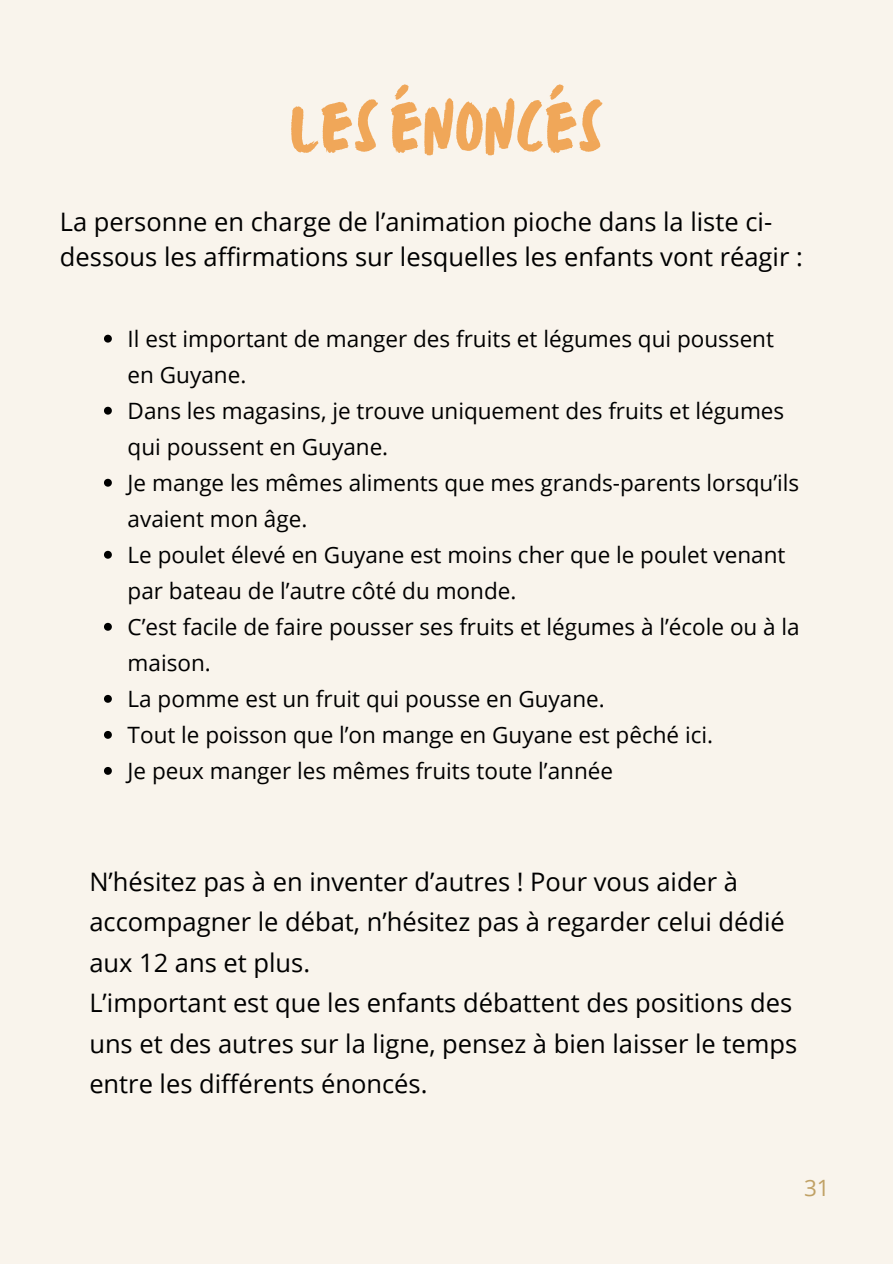
<style>
.page{position:relative;width:893px;height:1264px;background:#fff}
.page>*{position:absolute;margin:0;border:0;box-sizing:border-box;transform-origin:0 0}
.t1{font:66px "TC October Regular";color:#f0a759}
.t2{font:25.5px/40.5px "Open Sans";color:#000}
.t3{font:22.5px/36px "Open Sans";color:#000}
.t4{font:22.5px "Open Sans";color:#c0a165}
</style>
<div class="page">
<div style="left:0;top:0;width:892px;height:1263px;background:#f9f4ec"></div>
<svg style="left:104px;top:335px;width:8px;height:7px"></svg>
<svg style="left:104px;top:407px;width:8px;height:7px"></svg>
<svg style="left:104px;top:479px;width:8px;height:7px"></svg>
<svg style="left:104px;top:551px;width:8px;height:7px"></svg>
<svg style="left:104px;top:623px;width:8px;height:7px"></svg>
<svg style="left:104px;top:695px;width:8px;height:7px"></svg>
<svg style="left:104px;top:731px;width:8px;height:7px"></svg>
<svg style="left:104px;top:767px;width:8px;height:7px"></svg>
<h1 class="t1" style="left:289px;top:78px;width:316px">LES ÉNONCÉS</h1>
<h2 class="t2" style="left:60px;top:204px;width:744px;line-height:34.8px">La personne en charge de l’animation pioche dans la liste ci&shy;dessous les affirmations sur lesquelles les enfants vont réagir :</h2>
<p class="t3" style="left:128px;top:320px;width:648px">Il est important de manger des fruits et légumes qui poussent en Guyane.</p>
<p class="t3" style="left:128px;top:392px;width:658px">Dans les magasins, je trouve uniquement des fruits et légumes qui poussent en Guyane.</p>
<p class="t3" style="left:128px;top:464px;width:673px">Je mange les mêmes aliments que mes grands-parents lorsqu’ils avaient mon âge.</p>
<p class="t3" style="left:128px;top:536px;width:659px">Le poulet élevé en Guyane est moins cher que le poulet venant par bateau de l’autre côté du monde.</p>
<p class="t3" style="left:128px;top:608px;width:673px">C’est facile de faire pousser ses fruits et légumes à l’école ou à la maison.</p>
<p class="t3" style="left:128px;top:680px;width:478px">La pomme est un fruit qui pousse en Guyane.</p>
<p class="t3" style="left:128px;top:716px;width:587px">Tout le poisson que l’on mange en Guyane est pêché ici.</p>
<p class="t3" style="left:128px;top:752px;width:487px">Je peux manger les mêmes fruits toute l’année</p>
<h2 class="t2" style="left:89px;top:860px;width:709px">N’hésitez pas à en inventer d’autres ! Pour vous aider à accompagner le débat, n’hésitez pas à regarder celui dédié aux 12 ans et plus.<br>L’important est que les enfants débattent des positions des uns et des autres sur la ligne, pensez à bien laisser le temps entre les différents énoncés.</h2>
<p class="t4" style="left:804px;top:1171px;width:27px">31</p>
</div>
